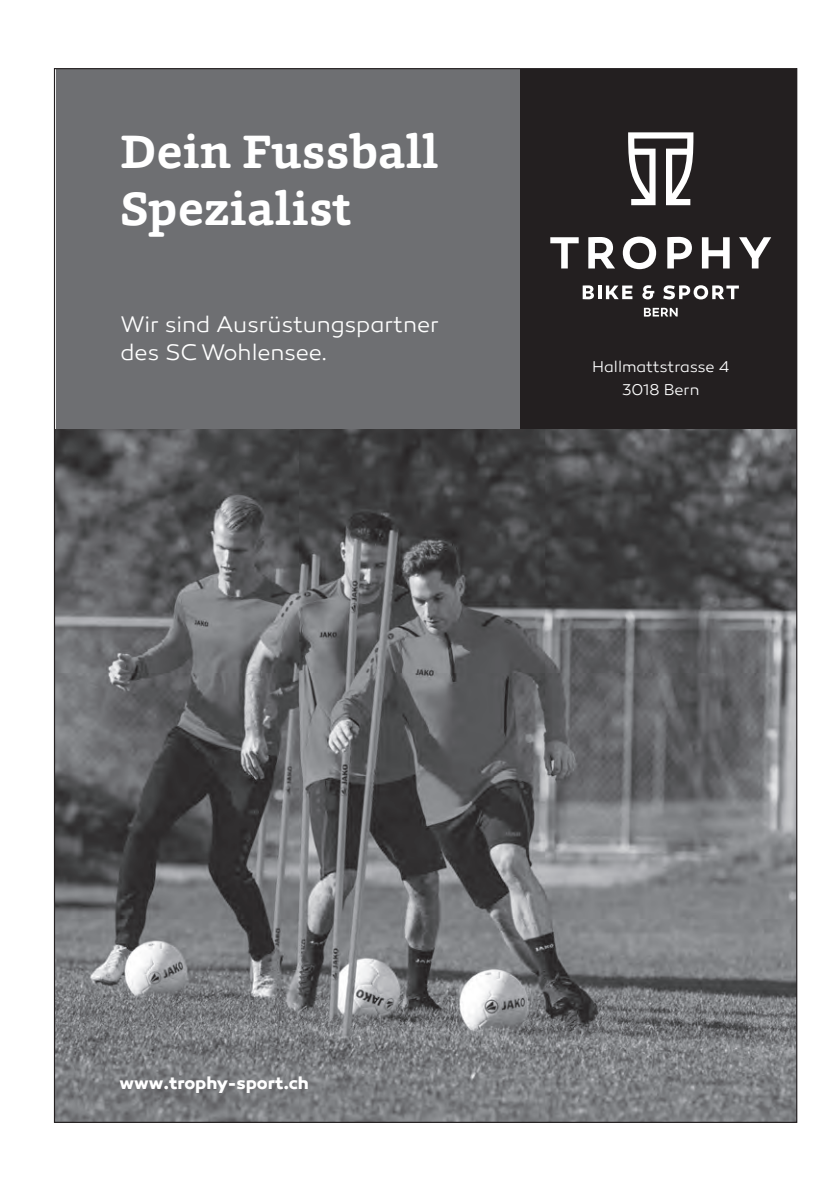
<style>
.page{position:relative;width:840px;height:1191px;background:#fff}
.page>*{position:absolute;margin:0;border:0;box-sizing:border-box;transform-origin:0 0}
.t1{font:700 47.8px/57.4px "Foro Rounded";color:#fff}
.t2{font:300 23px/27.6px "Canaro";letter-spacing:-.005em;color:#fff}
.t3{font:700 17.6px "Canaro";color:#fff}
.t4{font:300 16px/23px "Canaro";letter-spacing:-.005em;color:#fff;text-align:center}
</style>
<div class="page">
<div style="left:56px;top:69px;width:464px;height:360px;background:#6e6f72"></div>
<div style="left:520px;top:69px;width:276px;height:360px;background:#231f20"></div>
<img style="left:56px;top:429px;width:738px;height:692px">
<svg style="left:550px;top:236px;width:220px;height:33px"></svg>
<svg style="left:628px;top:132px;width:65px;height:73px"></svg>
<svg style="left:582px;top:285px;width:11px;height:14px"></svg>
<svg style="left:598px;top:285px;width:3px;height:14px"></svg>
<svg style="left:605px;top:285px;width:27px;height:14px"></svg>
<svg style="left:642px;top:285px;width:12px;height:14px"></svg>
<svg style="left:663px;top:285px;width:75px;height:14px"></svg>
<svg style="left:643px;top:308px;width:34px;height:9px"></svg>
<h1 class="t1" style="left:120px;top:122px;width:319px">Dein Fussball<br>Spezial st</h1>
<h1 class="t1" style="left:291px;top:179px;width:18px">i</h1>
<p class="t2" style="left:120px;top:311px;width:320px">Wir sind Ausrüstungspartner des SC Wohlensee.</p>
<p class="t4" style="left:592px;top:356px;width:139px">Hallmattstrasse 4<br>3018 Bern</p>
<p class="t3" style="left:119px;top:1072px;width:191px">www.trophy-sport.ch</p>
</div>
